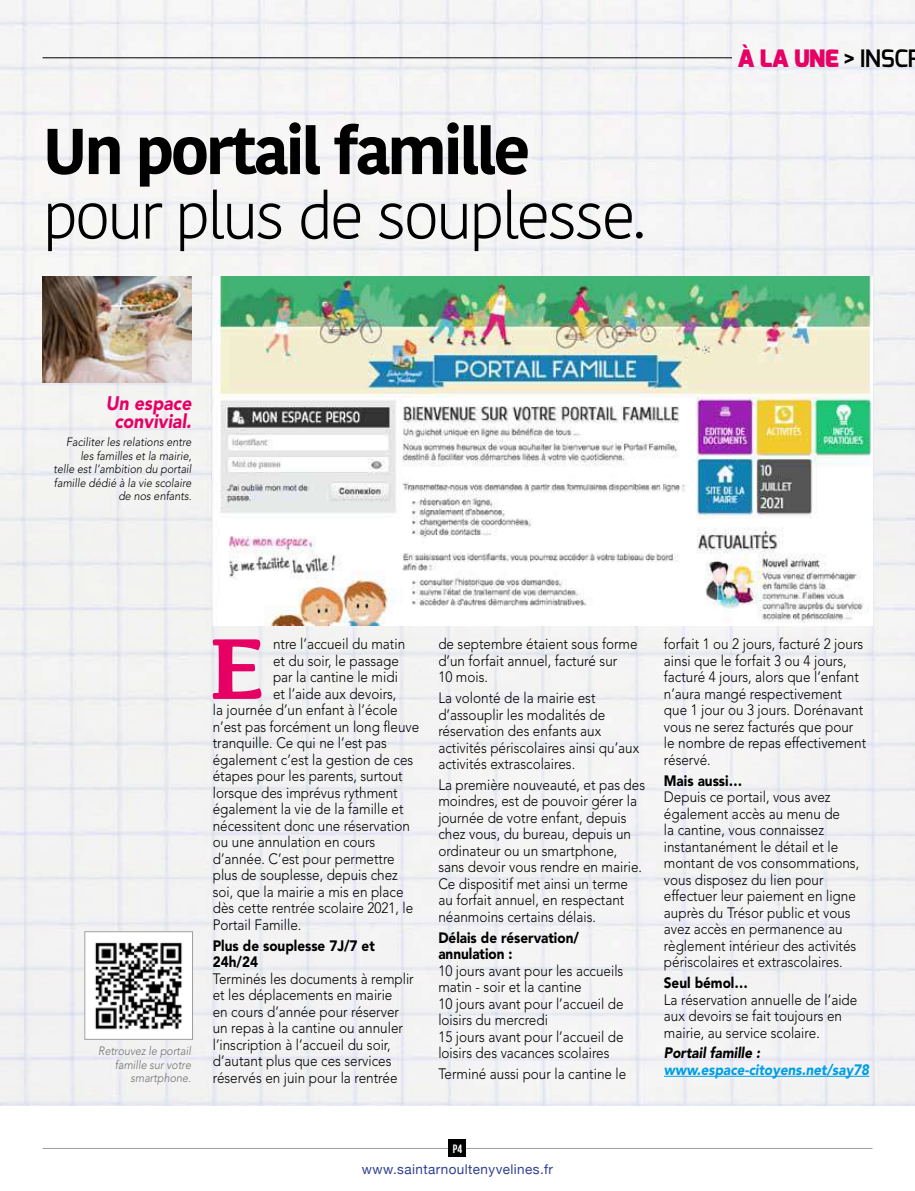
<style>
.page{position:relative;width:915px;height:1191px;background:#fff}
.page>*{position:absolute;margin:0;border:0;box-sizing:border-box;transform-origin:0 0}
.t1{font:700 89.25px "Kefa";color:#e60064}
.t2{font:300 64.5px "Kohinoor Bangla";letter-spacing:-.05em;color:#000}
.t3{font:700 64.5px "Kohinoor Bangla";letter-spacing:-.05em;color:#000}
.t4{font:900 24px "Exo";color:#e60064}
.t5{font:italic 900 19.5px/18px "Avenir LT Std";color:#e60064;text-align:center;scale:.9 1}
.t6{font:300 15px/16.5px "Avenir LT Std";color:#000;scale:.9 1}
.t7{font:900 15px/16.5px "Avenir LT Std";color:#000;scale:.9 1}
.t8{font:italic 900 15px "Avenir LT Std";color:#009fe3;scale:.9 1}
.t9{font:italic 900 15px "Avenir LT Std";color:#000;scale:.9 1}
.t10{font:13.5px "Helvetica Neue";letter-spacing:.03em;color:#2e4193}
.t11{font:italic 300 12px/13.5px "Avenir LT Std";color:#000;text-align:right;scale:.9 1}
.t12{font:italic 300 12px/13.5px "Avenir LT Std";color:#706f6f;text-align:right;scale:.9 1}
.t13{font:12px "Bebas Neue";color:#fff}
.s1{font-weight:600;color:#000}
</style>
<div class="page">
<img style="left:0;top:0;width:914px;height:1106px">
<hr style="left:43px;top:1148px;width:829px;height:1px;background:#9d9d9c">
<div style="left:449px;top:1140px;width:17px;height:17px;background:#000"></div>
<hr style="left:43px;top:57px;width:688px;height:1px;background:#000">
<hr style="left:663px;top:1076px;width:206px;height:1px;background:#009fe3">
<img style="left:43px;top:276px;width:148px;height:107px">
<img style="left:213px;top:276px;width:659px;height:349px">
<img style="left:87px;top:933px;width:104px;height:104px">
<div style="left:85px;top:931px;width:108px;height:108px;border:1px solid #9d9d9c"></div>
<h2 class="t3" style="left:43px;top:95px;width:489px">Un portail famille</h2>
<h2 class="t2" style="left:43px;top:168px;width:604px">pour plus de souplesse.</h2>
<h3 class="t4" style="left:737px;top:43px;width:172px">À LA UNE <span class="s1">&gt; INSC</span></h3>
<h3 class="t5" style="left:106px;top:395px;width:96px">Un espace convivial.</h3>
<p class="t11" style="left:54px;top:435px;width:155px">Faciliter les relations entre les familles et la mairie,<br>telle est l’ambition du portail famille dédié à la vie scolaire de nos enfants.</p>
<p class="t12" style="left:98px;top:1044px;width:104px">Retrouvez le portail famille sur votre smartphone.</p>
<h1 class="t1" style="left:209px;top:609px;width:57px">E</h1>
<p class="t6" style="left:273px;top:636px;width:148px">ntre l’accueil du matin</p>
<p class="t6" style="left:273px;top:652px;width:141px">et du soir, le passage</p>
<p class="t6" style="left:273px;top:669px;width:140px">par la cantine le midi</p>
<p class="t6" style="left:273px;top:685px;width:139px">et l’aide aux devoirs,</p>
<p class="t6" style="left:213px;top:702px;width:207px">la journée d’un enfant à l’école</p>
<p class="t6" style="left:213px;top:718px;width:231px">n’est pas forcément un long fleuve</p>
<p class="t6" style="left:213px;top:735px;width:195px">tranquille. Ce qui ne l’est pas</p>
<p class="t6" style="left:213px;top:751px;width:224px">également c’est la gestion de ces</p>
<p class="t6" style="left:213px;top:768px;width:212px">étapes pour les parents, surtout</p>
<p class="t6" style="left:213px;top:784px;width:207px">lorsque des imprévus rythment</p>
<p class="t6" style="left:213px;top:801px;width:213px">également la vie de la famille et</p>
<p class="t6" style="left:213px;top:817px;width:220px">nécessitent donc une réservation</p>
<p class="t6" style="left:213px;top:834px;width:182px">ou une annulation en cours</p>
<p class="t6" style="left:213px;top:850px;width:204px">d’année. C’est pour permettre</p>
<p class="t6" style="left:213px;top:867px;width:207px">plus de souplesse, depuis chez</p>
<p class="t6" style="left:213px;top:883px;width:213px">soi, que la mairie a mis en place</p>
<p class="t6" style="left:213px;top:900px;width:224px">dès cette rentrée scolaire 2021, le</p>
<p class="t6" style="left:213px;top:916px;width:100px">Portail Famille.</p>
<p class="t7" style="left:213px;top:937px;width:181px">Plus de souplesse 7J/7 et<br>24h/24</p>
<p class="t6" style="left:213px;top:970px;width:225px">Terminés les documents à remplir et les déplacements en mairie<br>en cours d’année pour réserver un repas à la cantine ou annuler l’inscription à l’accueil du soir, d’autant plus que ces services réservés en juin pour la rentrée</p>
<p class="t6" style="left:438px;top:636px;width:223px">de septembre étaient sous forme d’un forfait annuel, facturé sur<br>10 mois.</p>
<p class="t6" style="left:438px;top:690px;width:225px">La volonté de la mairie est d’assouplir les modalités de réservation des enfants aux activités périscolaires ainsi qu’aux activités extrascolaires.</p>
<p class="t6" style="left:438px;top:776px;width:231px">La première nouveauté, et pas des moindres, est de pouvoir gérer la journée de votre enfant, depuis chez vous, du bureau, depuis un ordinateur ou un smartphone, sans devoir vous rendre en mairie.<br>Ce dispositif met ainsi un terme au forfait annuel, en respectant néanmoins certains délais.</p>
<p class="t7" style="left:438px;top:929px;width:158px">Délais de réservation/ annulation :</p>
<p class="t6" style="left:438px;top:962px;width:207px">10 jours avant pour les accueils matin - soir et la cantine<br>10 jours avant pour l’accueil de loisirs du mercredi<br>15 jours avant pour l’accueil de loisirs des vacances scolaires</p>
<p class="t6" style="left:438px;top:1065px;width:210px">Terminé aussi pour la cantine le</p>
<p class="t6" style="left:663px;top:636px;width:226px">forfait 1 ou 2 jours, facturé 2 jours ainsi que le forfait 3 ou 4 jours, facturé 4 jours, alors que l’enfant n’aura mangé respectivement que 1 jour ou 3 jours. Dorénavant vous ne serez facturés que pour le nombre de repas effectivement réservé.</p>
<p class="t7" style="left:663px;top:772px;width:88px">Mais aussi…</p>
<p class="t6" style="left:663px;top:789px;width:218px">Depuis ce portail, vous avez également accès au menu de<br>la cantine, vous connaissez instantanément le détail et le montant de vos consommations, vous disposez du lien pour effectuer leur paiement en ligne auprès du Trésor public et vous avez accès en permanence au règlement intérieur des activités périscolaires et extrascolaires.</p>
<p class="t7" style="left:663px;top:974px;width:95px">Seul bémol…</p>
<p class="t6" style="left:663px;top:991px;width:216px">La réservation annuelle de l’aide aux devoirs se fait toujours en mairie, au service scolaire.</p>
<p class="t9" style="left:663px;top:1044px;width:108px">Portail famille :</p>
<p class="t8" style="left:663px;top:1060px;width:230px">www.espace-citoyens.net/say78</p>
<p class="t13" style="left:452px;top:1141px;width:11px">P4</p>
<p class="t10" style="left:362px;top:1159px;width:193px">www.saintarnoultenyvelines.fr</p>
</div>
